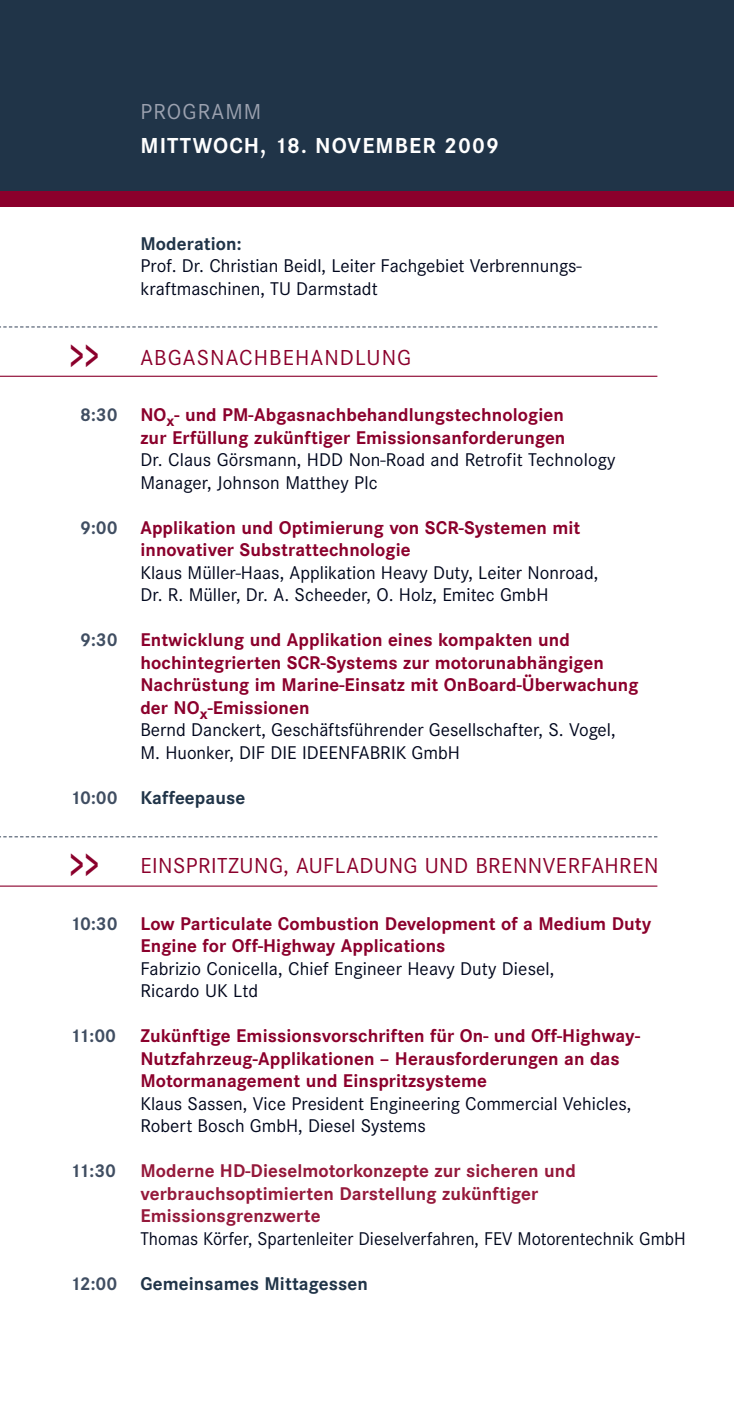
<style>
.page{position:relative;width:734px;height:1423px;background:#fff}
.page>*{position:absolute;margin:0;border:0;box-sizing:border-box;transform-origin:0 0}
.t1{font:600 45px "Corporate S";color:#8b002c;scale:.6 1}
.t2{font:22.5px "Corporate S";letter-spacing:.02em;color:#8b002c}
.t3{font:700 22.5px "Corporate S";letter-spacing:.05em;color:#fff}
.t4{font:22.5px "Corporate S";letter-spacing:.05em;color:#8b002c}
.t5{font:22.5px "Corporate S";letter-spacing:.05em;color:#9ba1af}
.t6{font:700 19.12px/22.5px "Corporate S";letter-spacing:.005em;color:#8b002c}
.t7{font:19.12px/22.5px "Corporate S";color:#00071d}
.t8{font:700 19.12px/22.5px "Corporate S";letter-spacing:.005em;color:#95193b}
.t9{font:19.12px "Corporate S";color:#00071d;scale:.96 1}
.t10{font:700 19.12px "Corporate S";letter-spacing:.005em;color:#203448}
.t11{font:700 19.12px "Corporate S";letter-spacing:-.065em;color:#404e62}
.s1{color:#404e62}
.s2{font-weight:400;color:#00071d}
</style>
<div class="page">
<div style="left:0;top:0;width:733px;height:191px;background:#203448"></div>
<div style="left:0;top:191px;width:733px;height:16px;background:#8b002c"></div>
<svg style="left:0;top:326px;width:657px;height:1px"></svg>
<hr style="left:0;top:376px;width:657px;height:1px;background:#8b002c">
<svg style="left:0;top:836px;width:657px;height:1px"></svg>
<hr style="left:0;top:885px;width:657px;height:1px;background:#8b002c">
<p class="t5" style="left:140px;top:103px;width:122px">PROGRAMM</p>
<p class="t3" style="left:140px;top:136px;width:360px">MITTWOCH, 18. NOVEMBER 2009</p>
<h1 class="t1" style="left:70px;top:338px;width:49px">&gt;&gt;</h1>
<p class="t10" style="left:140px;top:236px;width:103px">Moderation:</p>
<p class="t7" style="left:140px;top:256px;width:443px">Prof. Dr. Christian Beidl, Leiter Fachgebiet Verbrennungs&shy;kraftmaschinen, TU Darmstadt</p>
<p class="t4" style="left:140px;top:348px;width:272px">ABGASNACHBEHANDLUNG</p>
<p class="t6" style="left:80px;top:405px;width:486px;text-align:right"><span class="s1">8:30</span> NO<sub>x</sub>- und PM-Abgasnachbehandlungstechnologien zur Erfüllung zukünftiger Emissionsanforderungen</p>
<p class="t7" style="left:140px;top:450px;width:476px">Dr. Claus Görsmann, HDD Non-Road and Retrofit Technology<br>Manager, Johnson Matthey Plc</p>
<p class="t6" style="left:140px;top:517px;width:441px;text-indent:-60px"><span class="s1">9:00</span> Applikation und Optimierung von SCR-Systemen mit innovativer Substrattechnologie</p>
<p class="t7" style="left:140px;top:562px;width:459px">Klaus Müller-Haas, Applikation Heavy Duty, Leiter Nonroad,<br>Dr. R. Müller, Dr. A. Scheeder, O. Holz, Emitec GmbH</p>
<p class="t6" style="left:140px;top:630px;width:499px;text-indent:-60px"><span class="s1">9:30</span> Entwicklung und Applikation eines kompakten und hochintegrierten SCR-Systems zur motorunabhängigen Nachrüstung im Marine-Einsatz mit OnBoard-Überwachung der NO<sub>x</sub>-Emissionen<br><span class="s2">Bernd Danckert, Geschäftsführender Gesellschafter, S. Vogel, M. Huonker, DIF DIE IDEENFABRIK GmbH</span></p>
<p class="t10" style="left:70px;top:789px;width:177px"><span class="s1">10:00</span> Kaffeepause</p>
<h1 class="t1" style="left:70px;top:847px;width:49px">&gt;&gt;</h1>
<p class="t2" style="left:140px;top:857px;width:519px">EINSPRITZUNG, AUFLADUNG UND BRENNVERFAHREN</p>
<p class="t6" style="left:140px;top:913px;width:512px;text-indent:-70px"><span class="s1">10:30</span> Low Particulate Combustion Development of a Medium Duty<br>Engine for Off-Highway Applications</p>
<p class="t7" style="left:140px;top:958px;width:415px">Fabrizio Conicella, Chief Engineer Heavy Duty Diesel,<br>Ricardo UK Ltd</p>
<p class="t11" style="left:70px;top:1028px;width:47px">11:00</p>
<p class="t6" style="left:140px;top:1026px;width:501px">Zukünftige Emissionsvorschriften für On- und Off-Highway-<br>Nutzfahrzeug-Applikationen – Herausforderungen an das<br>Motormanagement und Einspritzsysteme</p>
<p class="t7" style="left:140px;top:1093px;width:492px">Klaus Sassen, Vice President Engineering Commercial Vehicles,<br>Robert Bosch GmbH, Diesel Systems</p>
<p class="t11" style="left:70px;top:1163px;width:47px">11:30</p>
<p class="t8" style="left:140px;top:1161px;width:437px">Moderne HD-Dieselmotorkonzepte zur sicheren und verbrauchsoptimierten Darstellung zukünftiger<br>Emissionsgrenzwerte</p>
<p class="t9" style="left:140px;top:1230px;width:569px">Thomas Körfer, Spartenleiter Dieselverfahren, FEV Motorentechnik GmbH</p>
<p class="t10" style="left:70px;top:1275px;width:299px"><span class="s1">12:00</span> Gemeinsames Mittagessen</p>
</div>
